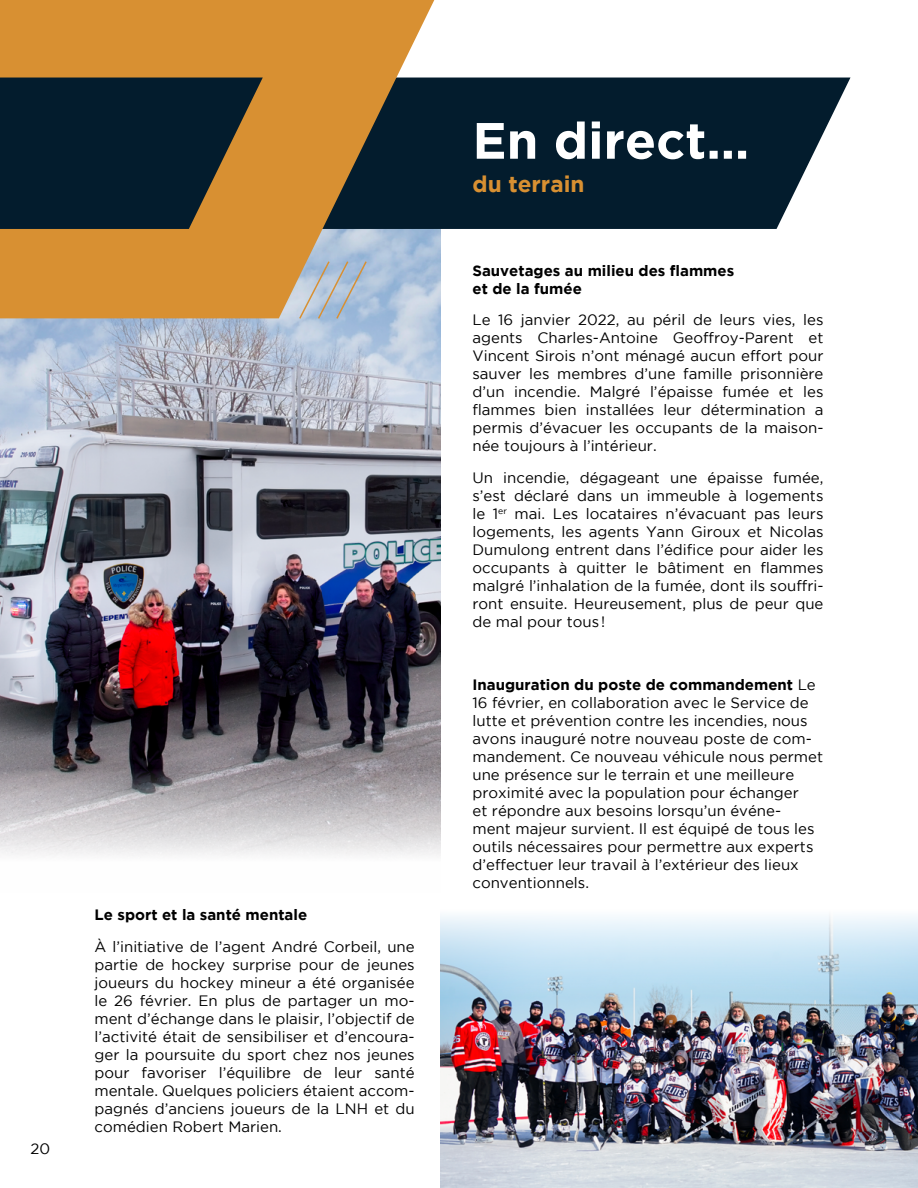
<style>
.page{position:relative;width:918px;height:1188px;background:#fff}
.page>*{position:absolute;margin:0;border:0;box-sizing:border-box;transform-origin:0 0}
.t1{font:700 51px "Gotham";color:#fff}
.t2{font:700 22.5px "Gotham";color:#d89032}
.t3{font:15px/18px "Gotham";color:#000;text-align:justify}
.t4{font:700 15px/18px "Gotham";color:#000}
.s1{font-weight:700}
</style>
<div class="page">
<img style="left:0;top:229px;width:441px;height:627px">
<svg style="left:434px;top:78px;width:416px;height:151px;background:#19303f"></svg>
<svg style="left:0;top:0;width:434px;height:318px;background:#bb8842"></svg>
<svg style="left:298px;top:260px;width:70px;height:60px;background:#afbdcc"></svg>
<svg style="left:0;top:78px;width:263px;height:151px;background:#212c2d"></svg>
<img style="left:441px;top:915px;width:477px;height:273px">
<p class="t3" style="left:31px;top:1140px;width:21px">20</p>
<p class="t4" style="left:94px;top:906px;width:214px">Le sport et la santé mentale</p>
<p class="t3" style="left:94px;top:937px;width:322px">À l’initiative de l’agent André Corbeil, une partie de hockey surprise pour de jeunes joueurs du hockey mineur a été organisée le 26 février. En plus de partager un mo&shy;ment d’échange dans le plaisir, l’objectif de l’activité était de sensibiliser et d’encoura&shy;ger la poursuite du sport chez nos jeunes pour favoriser l’équilibre de leur santé mentale. Quelques policiers étaient accom&shy;pagnés d’anciens joueurs de la LNH et du comédien Robert Marien.</p>
<h1 class="t1" style="left:472px;top:111px;width:278px">En direct…</h1>
<h2 class="t2" style="left:472px;top:172px;width:114px">du terrain</h2>
<p class="t4" style="left:472px;top:261px;width:263px">Sauvetages au milieu des flammes et de la fumée</p>
<p class="t3" style="left:472px;top:311px;width:353px">Le 16 janvier 2022, au péril de leurs vies, les agents Charles-Antoine Geoffroy-Parent et Vincent Sirois n’ont ménagé aucun effort pour sauver les membres d’une famille prisonnière d’un incendie. Malgré l’épaisse fumée et les flammes bien installées leur détermination a permis d’évacuer les occupants de la maison&shy;née toujours à l’intérieur.</p>
<p class="t3" style="left:472px;top:468px;width:353px">Un incendie, dégageant une épaisse fumée, s’est déclaré dans un immeuble à logements le 1<sup>er</sup> mai. Les locataires n’évacuant pas leurs logements, les agents Yann Giroux et Nicolas Dumulong entrent dans l’édifice pour aider les occupants à quitter le bâtiment en flammes malgré l’inhalation de la fumée, dont ils souffri&shy;ront ensuite. Heureusement, plus de peur que de mal pour tous !</p>
<p class="t3" style="left:472px;top:675px;width:352px;text-align:left"><span class="s1">Inauguration du poste de commandement</span> Le 16 février, en collaboration avec le Service de lutte et prévention contre les incendies, nous avons inauguré notre nouveau poste de com&shy;mandement. Ce nouveau véhicule nous permet une présence sur le terrain et une meilleure proximité avec la population pour échanger<br>et répondre aux besoins lorsqu’un événe&shy;ment majeur survient. Il est équipé de tous les outils nécessaires pour permettre aux experts d’effectuer leur travail à l’extérieur des lieux conventionnels.</p>
</div>
